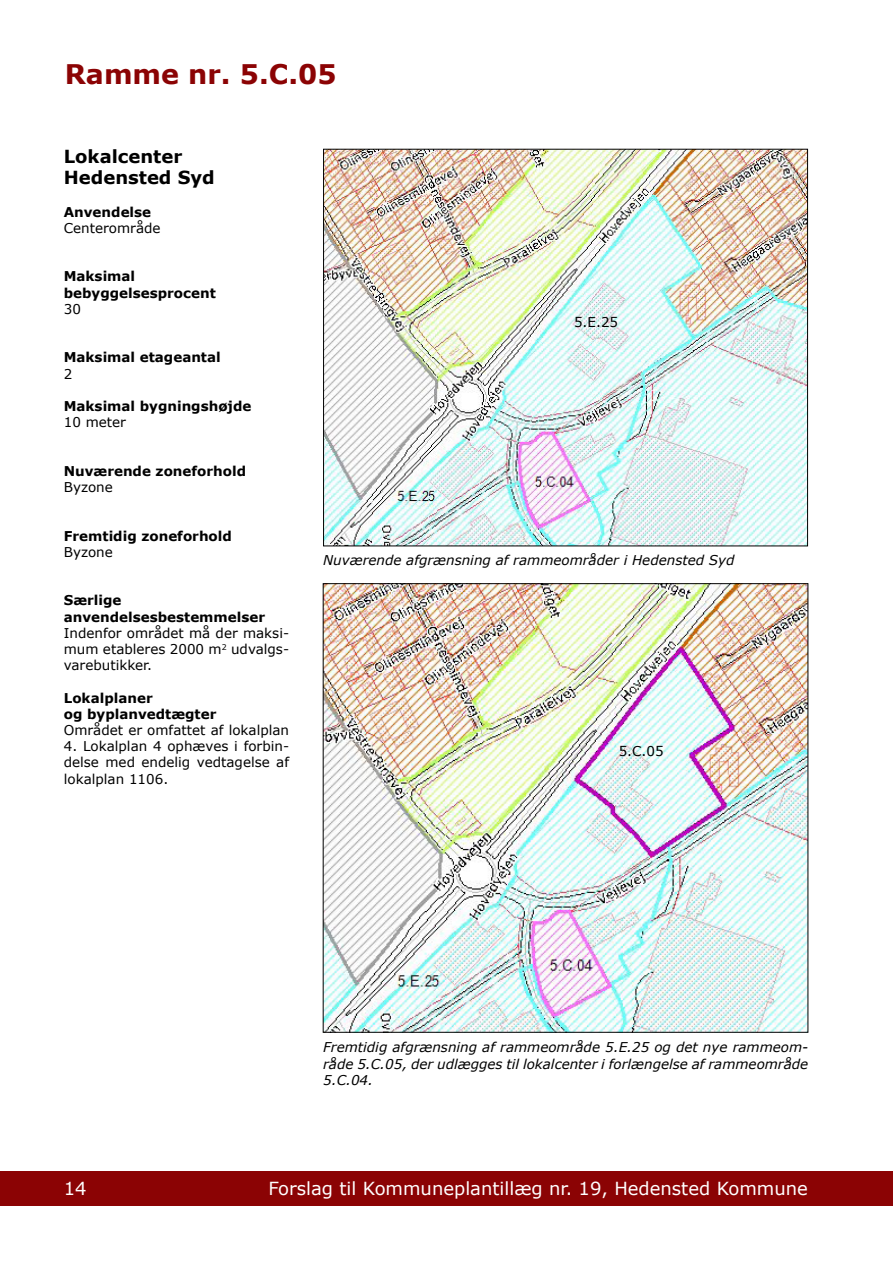
<style>
.page{position:relative;width:893px;height:1263px;background:#fff}
.page>*{position:absolute;margin:0;border:0;box-sizing:border-box;transform-origin:0 0}
.t1{font:700 27px "Verdana";color:#8b0304}
.t2{font:18px "Verdana";color:#fff}
.t3{font:700 18px/21.6px "Verdana";color:#000}
.t4{font:13.5px/16.2px "Verdana";color:#000;text-align:justify}
.t5{font:700 13.5px/16.2px "Verdana";color:#000}
.t6{font:italic 13.5px/16.2px "Verdana";color:#000;text-align:justify}
</style>
<div class="page">
<div style="left:0;top:1171px;width:893px;height:34px;background:#8b0304"></div>
<img style="left:325px;top:585px;width:481px;height:446px">
<img style="left:325px;top:151px;width:481px;height:393px">
<h1 class="t1" style="left:65px;top:55px;width:273px">Ramme nr. 5.C.05</h1>
<h2 class="t3" style="left:64px;top:145px;width:153px">Lokalcenter<br>Hedensted Syd</h2>
<p class="t5" style="left:64px;top:203px;width:89px">Anvendelse</p>
<p class="t4" style="left:64px;top:220px;width:98px">Centerområde</p>
<p class="t5" style="left:64px;top:268px;width:154px">Maksimal bebyggelsesprocent</p>
<p class="t4" style="left:64px;top:301px;width:19px">30</p>
<p class="t5" style="left:64px;top:349px;width:158px">Maksimal etageantal</p>
<p class="t4" style="left:64px;top:365px;width:10px">2</p>
<p class="t5" style="left:64px;top:398px;width:189px">Maksimal bygningshøjde</p>
<p class="t4" style="left:64px;top:414px;width:64px">10 meter</p>
<p class="t5" style="left:64px;top:462px;width:184px">Nuværende zoneforhold</p>
<p class="t4" style="left:64px;top:479px;width:51px">Byzone</p>
<p class="t5" style="left:64px;top:527px;width:170px">Fremtidig zoneforhold</p>
<p class="t4" style="left:64px;top:544px;width:51px">Byzone</p>
<p class="t5" style="left:64px;top:592px;width:203px">Særlige anvendelsesbestemmelser</p>
<p class="t4" style="left:64px;top:625px;width:227px">Indenfor området må der maksi&shy;mum etableres 2000 m<sup>2</sup> udvalgs&shy;varebutikker.</p>
<p class="t5" style="left:64px;top:689px;width:154px">Lokalplaner<br>og byplanvedtægter</p>
<p class="t4" style="left:64px;top:722px;width:227px">Området er omfattet af lokalplan</p>
<p class="t4" style="left:64px;top:738px;width:227px">4. Lokalplan 4 ophæves i forbin&shy;delse med endelig vedtagelse af lokalplan 1106.</p>
<p class="t4" style="left:574px;top:314px;width:46px">5.E.25</p>
<p class="t6" style="left:323px;top:551px;width:413px">Nuværende afgrænsning af rammeområder i Hedensted Syd</p>
<p class="t4" style="left:619px;top:742px;width:47px">5.C.05</p>
<p class="t6" style="left:323px;top:1039px;width:487px">Fremtidig afgrænsning af rammeområde 5.E.25 og det nye rammeom&shy;råde 5.C.05, der udlægges til lokalcenter i forlængelse af rammeområde 5.C.04.</p>
<h2 class="t2" style="left:64px;top:1176px;width:24px">14</h2>
<h2 class="t2" style="left:268px;top:1176px;width:541px">Forslag til Kommuneplantillæg nr. 19, Hedensted Kommune</h2>
</div>
